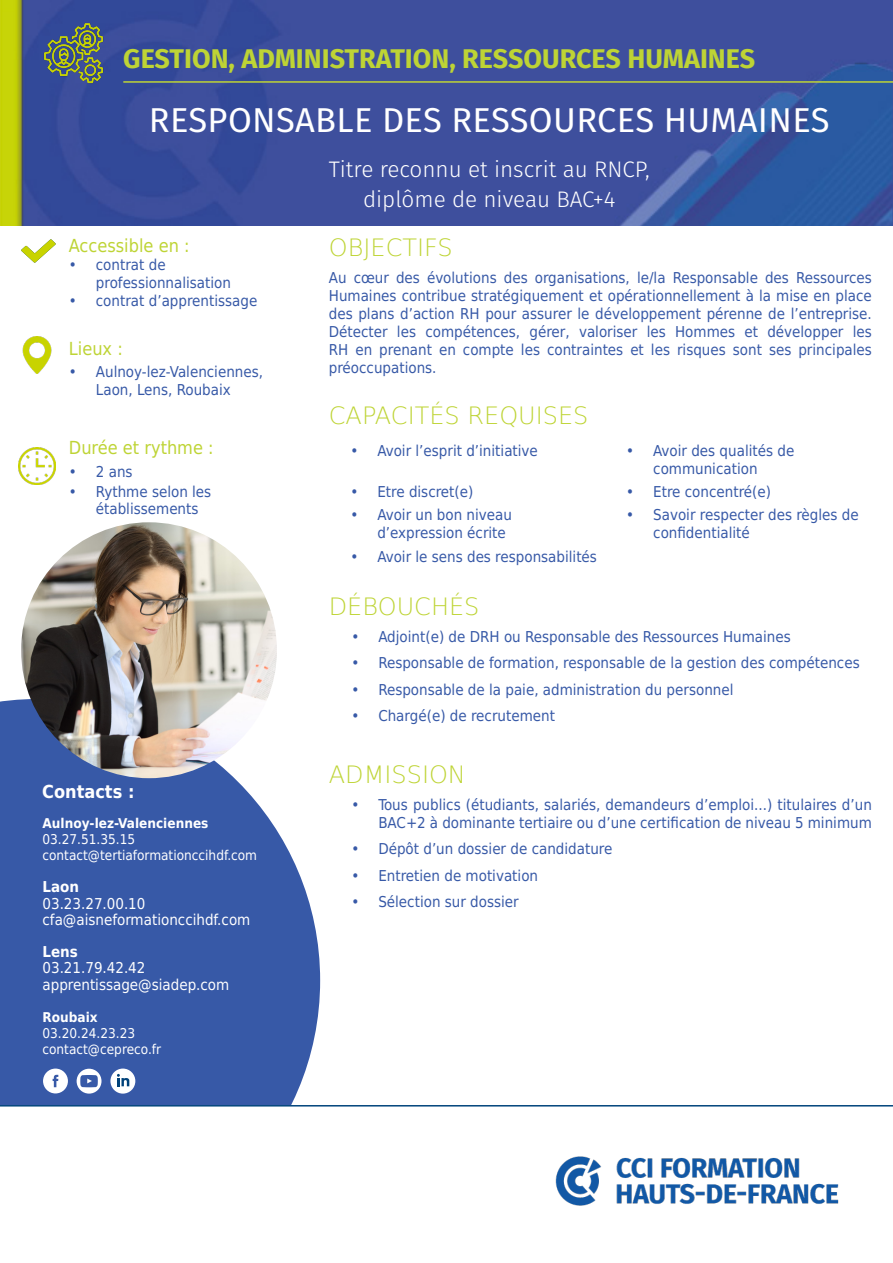
<style>
.page{position:relative;width:893px;height:1263px;background:#fff}
.page>*{position:absolute;margin:0;border:0;box-sizing:border-box;transform-origin:0 0}
.t1{font:34.5px "Fira Sans";letter-spacing:.01em;color:#fff}
.t2{font:700 27px "Fira Sans";color:#bed435}
.Texte_courant{font:200 24px "DejaVu Sans";color:#bed435}
.Titres{font:200 24px "DejaVu Sans";color:#bed435}
.t3{font:300 22.5px "Fira Sans";color:#fff}
.t4{font:18px "DejaVu Sans Condensed";color:#bed435}
.t5{font:700 18px "DejaVu Sans Condensed";color:#fff}
.Texte_courant-2{font:15px/18px "DejaVu Sans Condensed";color:#3759a7}
.t6{font:15px "DejaVu Sans Condensed";color:#fff}
.t7{font:700 15px "DejaVu Sans Condensed";color:#fff}
.t8{font:13.5px "DejaVu Sans Condensed";color:#fff}
.t9{font:700 13.5px "DejaVu Sans Condensed";color:#fff}
</style>
<div class="page">
<svg style="left:0;top:699px;width:320px;height:406px;background:#4d6bb0"></svg>
<svg style="left:43px;top:1068px;width:25px;height:25px"></svg>
<svg style="left:77px;top:1069px;width:25px;height:24px"></svg>
<img style="left:21px;top:522px;width:256px;height:256px;border-radius:128px">
<div style="left:110px;top:1068px;width:25px;height:25px;background:#fff;border-radius:50%"></div>
<svg style="left:117px;top:1074px;width:12px;height:12px"></svg>
<img style="left:21px;top:239px;width:35px;height:24px">
<hr style="left:0;top:1105px;width:893px;height:1px;background:#00447b">
<img style="left:0;top:0;width:893px;height:225px">
<img style="left:22px;top:336px;width:30px;height:37px">
<img style="left:19px;top:447px;width:37px;height:37px">
<img style="left:555px;top:1156px;width:284px;height:50px">
<hr style="left:123px;top:81px;width:770px;height:2px;background:#bed435">
<img style="left:42px;top:21px;width:63px;height:63px">
<p class="t2" style="left:123px;top:36px;width:633px">GESTION, ADMINISTRATION, RESSOURCES HUMAINES</p>
<p class="t1" style="left:149px;top:94px;width:682px">RESPONSABLE DES RESSOURCES HUMAINES</p>
<p class="t3" style="left:329px;top:153px;width:322px">Titre reconnu et inscrit au RNCP,</p>
<p class="t3" style="left:363px;top:183px;width:254px">diplôme de niveau BAC+4</p>
<p class="t4" style="left:69px;top:231px;width:122px">Accessible en :</p>
<p class="Texte_courant-2" style="left:96px;top:255px;width:137px;text-indent:-27px">• contrat de professionnalisation</p>
<p class="Texte_courant-2" style="left:69px;top:291px;width:190px">• contrat d’apprentissage</p>
<p class="t4" style="left:69px;top:334px;width:55px">Lieux :</p>
<p class="Texte_courant-2" style="left:69px;top:362px;width:196px;text-align:center">• Aulnoy-lez-Valenciennes,<br>Laon, Lens, Roubaix</p>
<p class="t4" style="left:69px;top:433px;width:146px">Durée et rythme :</p>
<p class="Texte_courant-2" style="left:69px;top:462px;width:65px">• 2 ans</p>
<p class="Texte_courant-2" style="left:96px;top:483px;width:117px;line-height:16.5px;text-indent:-27px">• Rythme selon les établissements</p>
<p class="t5" style="left:42px;top:777px;width:94px">Contacts :</p>
<p class="t9" style="left:43px;top:812px;width:167px">Aulnoy-lez-Valenciennes</p>
<p class="t8" style="left:43px;top:828px;width:94px">03.27.51.35.15</p>
<p class="t8" style="left:43px;top:844px;width:216px">contact@tertiaformationccihdf.com</p>
<p class="t7" style="left:43px;top:875px;width:38px">Laon</p>
<p class="t6" style="left:43px;top:891px;width:104px">03.23.27.00.10</p>
<p class="t6" style="left:43px;top:907px;width:209px">cfa@aisneformationccihdf.com</p>
<p class="t7" style="left:43px;top:939px;width:37px">Lens</p>
<p class="t6" style="left:43px;top:956px;width:104px">03.21.79.42.42</p>
<p class="t6" style="left:43px;top:972px;width:188px">apprentissage@siadep.com</p>
<p class="t9" style="left:43px;top:1006px;width:57px">Roubaix</p>
<p class="t8" style="left:43px;top:1022px;width:94px">03.20.24.23.23</p>
<p class="t8" style="left:43px;top:1039px;width:120px">contact@cepreco.fr</p>
<p class="Titres" style="left:329px;top:230px;width:125px">OBJECTIFS</p>
<p class="Texte_courant-2" style="left:329px;top:268px;width:545px;text-align:justify">Au cœur des évolutions des organisations, le/la Responsable des Ressources Humaines contribue stratégiquement et opérationnellement à la mise en place des plans d’action RH pour assurer le développement pérenne de l’entreprise.<br>Détecter les compétences, gérer, valoriser les Hommes et développer les RH en prenant en compte les contraintes et les risques sont ses principales préoccupations.</p>
<p class="Texte_courant" style="left:329px;top:397px;width:261px">CAPACITÉS REQUISES</p>
<p class="Texte_courant-2" style="left:350px;top:441px;width:189px">• Avoir l’esprit d’initiative</p>
<p class="Texte_courant-2" style="left:653px;top:441px;width:143px;text-indent:-27px">• Avoir des qualités de communication</p>
<p class="Texte_courant-2" style="left:350px;top:482px;width:125px">• Etre discret(e)</p>
<p class="Texte_courant-2" style="left:626px;top:482px;width:146px">• Etre concentré(e)</p>
<p class="Texte_courant-2" style="left:377px;top:506px;width:136px;text-indent:-27px">• Avoir un bon niveau d’expression écrite</p>
<p class="Texte_courant-2" style="left:653px;top:506px;width:207px;text-indent:-27px">• Savoir respecter des règles de confidentialité</p>
<p class="Texte_courant-2" style="left:350px;top:547px;width:248px">• Avoir le sens des responsabilités</p>
<p class="Texte_courant" style="left:329px;top:589px;width:152px">DÉBOUCHÉS</p>
<p class="Texte_courant-2" style="left:351px;top:627px;width:441px">• Adjoint(e) de DRH ou Responsable des Ressources Humaines</p>
<p class="Texte_courant-2" style="left:351px;top:653px;width:510px">• Responsable de formation, responsable de la gestion des compétences</p>
<p class="Texte_courant-2" style="left:351px;top:680px;width:384px">• Responsable de la paie, administration du personnel</p>
<p class="Texte_courant-2" style="left:351px;top:706px;width:205px">• Chargé(e) de recrutement</p>
<p class="Texte_courant" style="left:329px;top:757px;width:139px">ADMISSION</p>
<p class="Texte_courant-2" style="left:351px;top:795px;width:522px;text-align:right">• Tous publics (étudiants, salariés, demandeurs d’emploi...) titulaires d’un<br>BAC+2 à dominante tertiaire ou d’une certification de niveau 5 minimum</p>
<p class="Texte_courant-2" style="left:351px;top:840px;width:263px">• Dépôt d’un dossier de candidature</p>
<p class="Texte_courant-2" style="left:351px;top:866px;width:188px">• Entretien de motivation</p>
<p class="Texte_courant-2" style="left:351px;top:893px;width:169px">• Sélection sur dossier</p>
</div>
